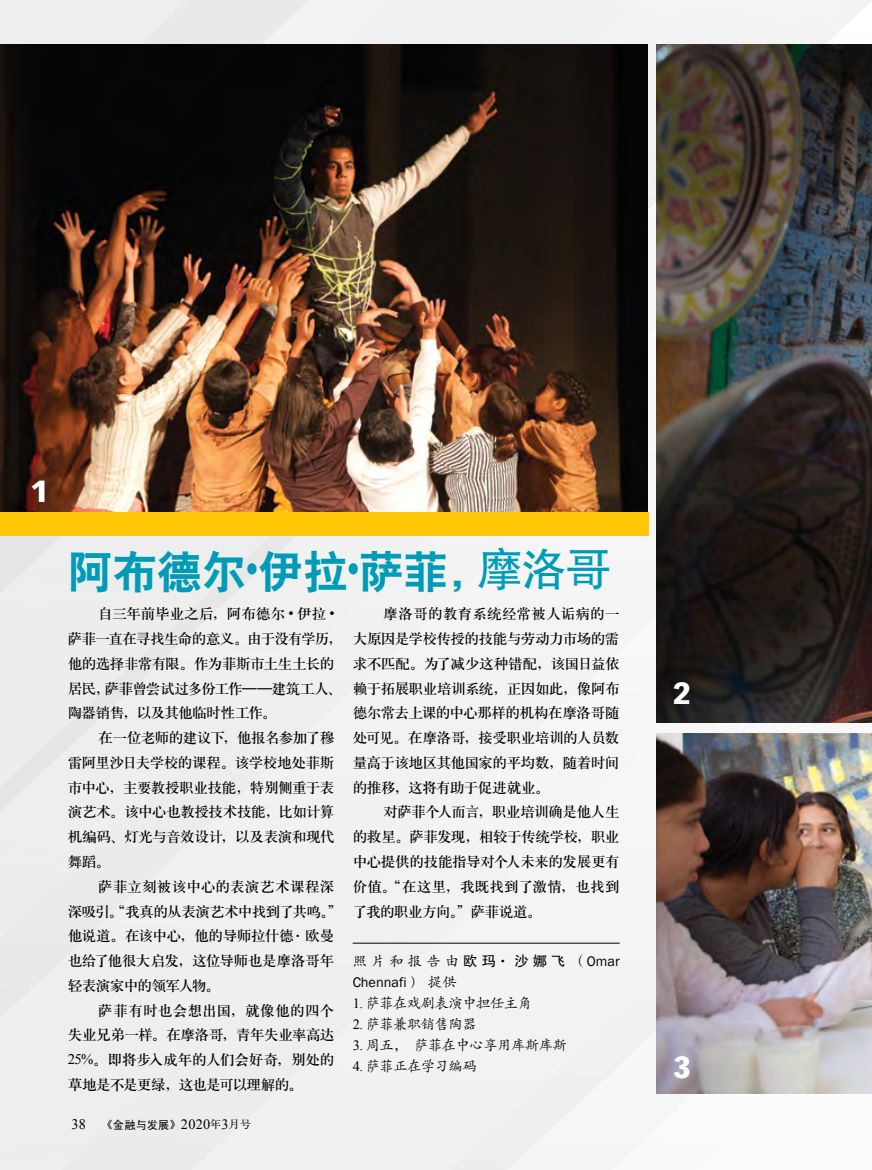
<style>
.page{position:relative;width:872px;height:1170px;background:#fff}
.page>*{position:absolute;margin:0;border:0;box-sizing:border-box;transform-origin:0 0}
.t1{font:45px "H Yb 2 gj";letter-spacing:-.01em;color:#009cb7}
.t2{font:900 30px "Vectora LT Std";color:#fff}
.t3{font:14.7px/24.8px "H Ya 3 gj";letter-spacing:-.04em;color:#000;text-align:justify}
.t4{font:14.25px "FZKTK GBK1 0";letter-spacing:-.03em;color:#000}
.t5{font:14.25px "Franklin Gothic";color:#000}
.t6{font:11.55px "Sim Hei";color:#000}
.s1{font-family:"Arial Narrow"}
.s2{font-family:"FZHTJW GB1 0"}
.s3{font-family:"Times New Roman"}
.s4{font-family:"FZKTK GBK1 0"}
.s5{font-family:"Times New Roman";font-size:14.55px}
.s6{font-family:"FZHTK GBK1 0";font-size:10.05px}
.s7{font-family:"Times New Roman";font-size:14.25px}
.s8{font-family:"FZS3 K GBK1 0";font-size:10.65px}
.s9{font-family:"FZHTK GBK1 0"}
.s10{font-family:"Franklin Gothic"}
</style>
<div class="page">
<div style="left:0;top:609px;width:872px;height:560px;background:#f0f0f1"></div>
<div style="left:0;top:0;width:872px;height:609px;background:#f1f1f1"></div>
<img style="left:0;top:45px;width:647px;height:468px">
<img style="left:656px;top:45px;width:216px;height:677px">
<img style="left:656px;top:733px;width:216px;height:360px">
<div style="left:0;top:513px;width:649px;height:23px;background:#ffc706"></div>
<hr style="left:353px;top:942px;width:266px;height:1px;background:#000">
<h2 class="t2" style="left:31px;top:472px;width:19px">1</h2>
<h1 class="t1" style="left:68px;top:549px;width:545px">阿布德尔<span class="s1">•</span>伊拉<span class="s1">•</span>萨菲，<span class="s2">摩洛哥</span></h1>
<p class="t3" style="left:68px;top:601px;width:276px;text-align:left;text-indent:31px">自三年前毕业之后，阿布德尔 <span class="s3">•</span> 伊拉 <span class="s3">•</span>萨菲一直在寻找生命的意义。由于没有学历，他的选择非常有限。作为菲斯市土生土长的居民，萨菲曾尝试过多份工作——建筑工人、陶器销售，以及其他临时性工作。</p>
<p class="t3" style="left:68px;top:725px;width:268px;text-indent:31px">在一位老师的建议下，他报名参加了穆雷阿里沙日夫学校的课程。该学校地处菲斯市中心，主要教授职业技能，特别侧重于表演艺术。该中心也教授技术技能，比如计算机编码、灯光与音效设计，以及表演和现代舞蹈。</p>
<p class="t3" style="left:68px;top:873px;width:276px;text-align:left;text-indent:31px">萨菲立刻被该中心的表演艺术课程深深吸引。“我真的从表演艺术中找到了共鸣。”他说道。在该中心，他的导师拉什德<span class="s4">·</span>欧曼也给了他很大启发，这位导师也是摩洛哥年轻表演家中的领军人物。</p>
<p class="t3" style="left:68px;top:997px;width:268px;text-indent:31px">萨菲有时也会想出国，就像他的四个失业兄弟一样。在摩洛哥，青年失业率高达<span class="s3">25%</span>。即将步入成年的人们会好奇，别处的草地是不是更绿，这也是可以理解的。</p>
<p class="t6" style="left:72px;top:1118px;width:181px"><span class="s5">38</span> <span class="s6">《</span>金融与发展<span class="s6">》</span> <span class="s7">2020</span><span class="s8">年</span><span class="s7">3</span><span class="s8">月号</span></p>
<p class="t3" style="left:353px;top:601px;width:268px;text-indent:31px">摩洛哥的教育系统经常被人诟病的一大原因是学校传授的技能与劳动力市场的需求不匹配。为了减少这种错配，该国日益依赖于拓展职业培训系统，正因如此，像阿布德尔常去上课的中心那样的机构在摩洛哥随处可见。在摩洛哥，接受职业培训的人员数量高于该地区其他国家的平均数，随着时间的推移，这将有助于促进就业。</p>
<p class="t3" style="left:353px;top:799px;width:268px;text-indent:31px">对萨菲个人而言，职业培训确是他人生的救星。萨菲发现，相较于传统学校，职业中心提供的技能指导对个人未来的发展更有价值。“在这里，我既找到了激情，也找到了我的职业方向。”萨菲说道。</p>
<p class="t4" style="left:353px;top:953px;width:268px">照片和报告由<span class="s9">欧玛·沙娜飞</span>（<span class="s10">Omar</span></p>
<p class="t5" style="left:353px;top:973px;width:105px">Chennafi<span class="s4">）提供</span></p>
<p class="t4" style="left:353px;top:996px;width:181px"><span class="s3">1.</span> 萨菲在戏剧表演中担任主角</p>
<p class="t4" style="left:353px;top:1017px;width:125px"><span class="s3">2.</span> 萨菲兼职销售陶器</p>
<p class="t4" style="left:353px;top:1038px;width:216px"><span class="s3">3.</span> 周五，萨菲在中心享用库斯库斯</p>
<p class="t4" style="left:353px;top:1059px;width:125px"><span class="s3">4.</span> 萨菲正在学习编码</p>
<h2 class="t2" style="left:673px;top:675px;width:19px">2</h2>
<h2 class="t2" style="left:673px;top:1048px;width:19px">3</h2>
</div>
